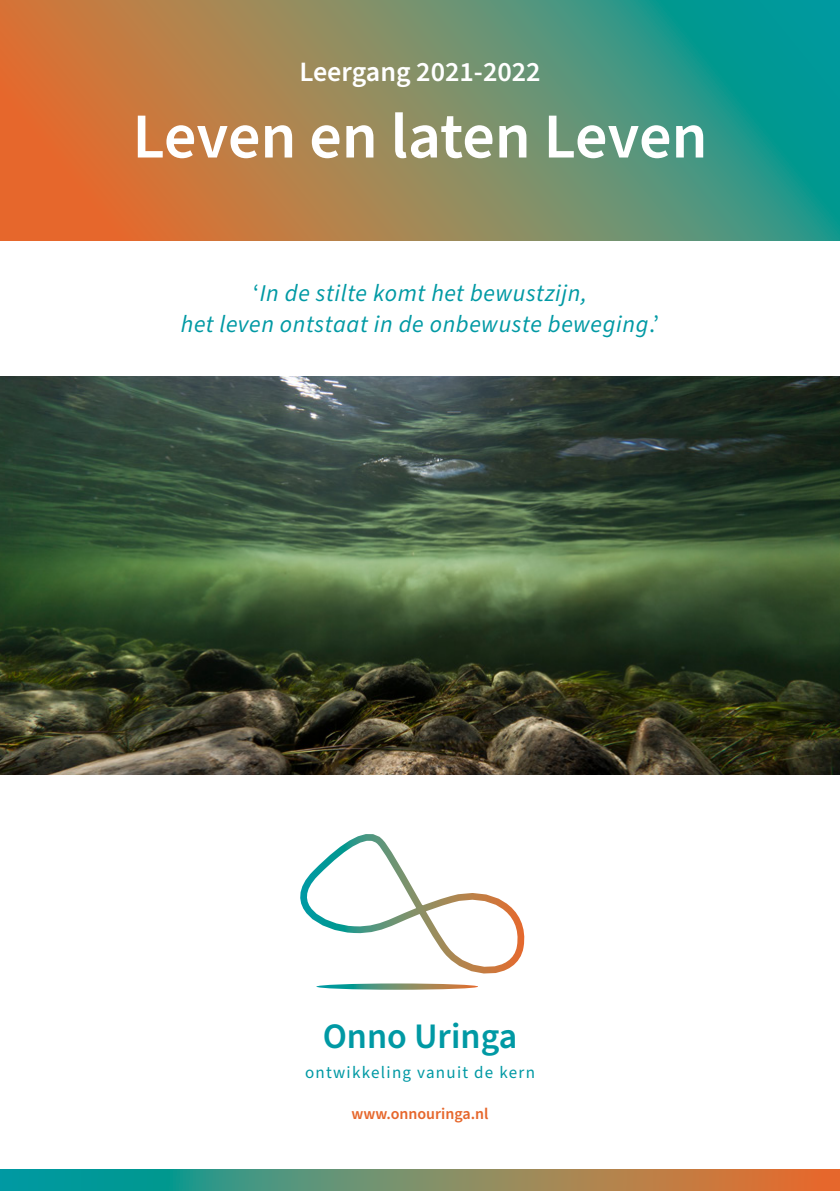
<style>
.page{position:relative;width:840px;height:1191px;background:#fff}
.page>*{position:absolute;margin:0;border:0;box-sizing:border-box;transform-origin:0 0}
.t1{font:600 64px "Source Sans Pro";color:#fff}
.t2{font:600 35.8px "Source Sans Pro";color:#0099a4}
.t3{font:600 28px "Source Sans Pro";color:#fff}
.t4{font:italic 24px "Source Sans Pro";letter-spacing:.025em;color:#0099a4}
.t5{font:17px "Source Sans Pro";letter-spacing:.075em;color:#0099a4}
.t6{font:600 16px "Source Sans Pro";color:#e6672c}
.s1{font-style:normal}
</style>
<div class="page">
<img style="left:0;top:377px;width:839px;height:397px">
<svg style="left:0;top:1169px;width:839px;height:22px;background:#738b69"></svg>
<svg style="left:300px;top:834px;width:225px;height:155px"></svg>
<svg style="left:0;top:0;width:839px;height:240px;background:#838962"></svg>
<p class="t3" style="left:299px;top:53px;width:243px">Leergang 2021-2022</p>
<p class="t1" style="left:132px;top:93px;width:576px">Leven en laten Leven</p>
<p class="t4" style="left:253px;top:277px;width:335px"><span class="s1">‘</span>In de stilte komt het bewustzijn,</p>
<p class="t4" style="left:181px;top:308px;width:479px">het leven ontstaat in de onbewuste beweging<span class="s1">.’</span></p>
<p class="t2" style="left:322px;top:1012px;width:196px">Onno Uringa</p>
<p class="t5" style="left:305px;top:1060px;width:231px">ontwikkeling vanuit de kern</p>
<p class="t6" style="left:351px;top:1103px;width:138px">www.onnouringa.nl</p>
</div>
